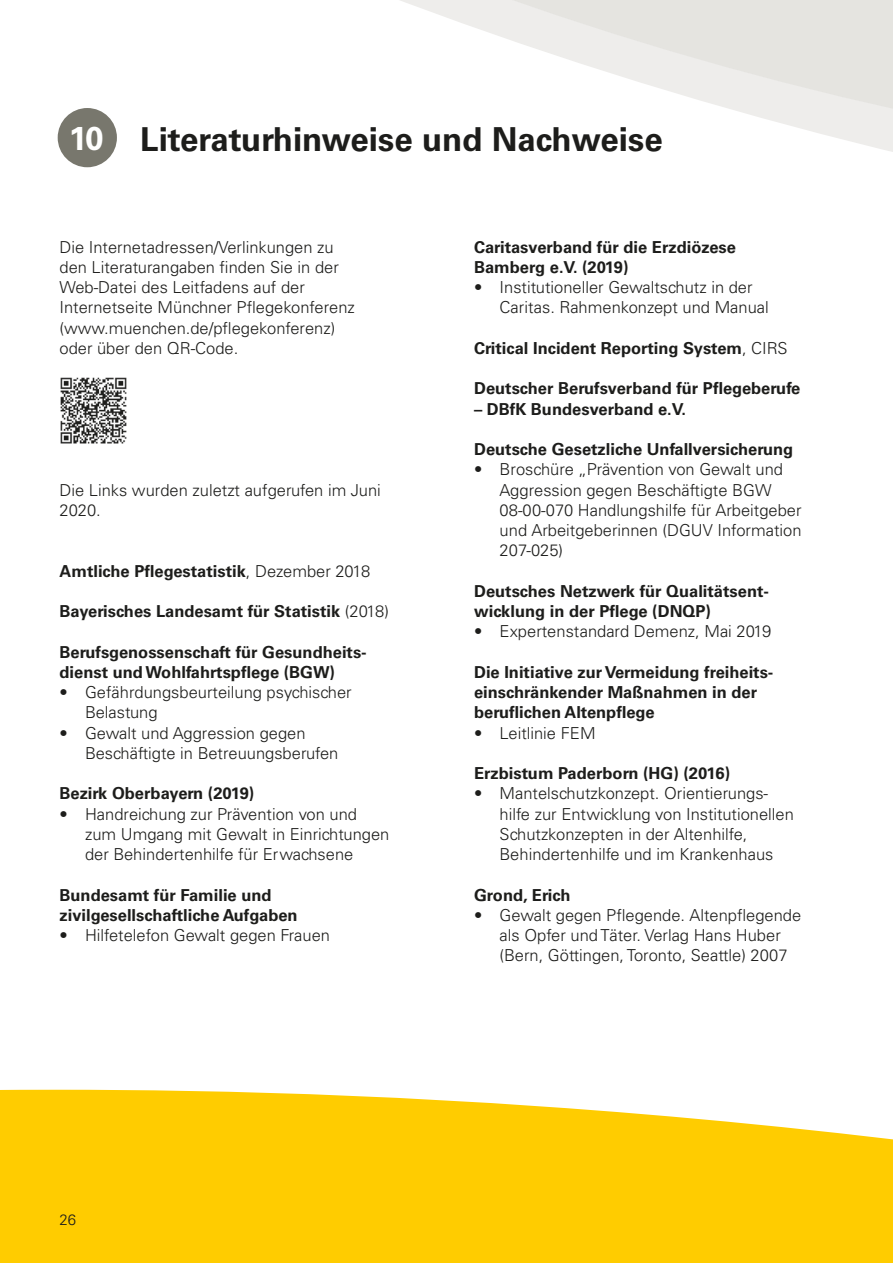
<style>
.page{position:relative;width:893px;height:1263px;background:#fff}
.page>*{position:absolute;margin:0;border:0;box-sizing:border-box;transform-origin:0 0}
.Überschrift_22{font:700 33px "Univers LT Std";color:#1d1d1b}
.Überschrift_22-2{font:700 33px "Univers LT Std";color:#fff}
.Fließtext_eingerück{font:300 16.5px/20.2px "Univers LT Std";color:#1d1d1b}
.Fließtext{font:700 16.5px/20.2px "Univers LT Std";color:#1d1d1b}
.Fließtext-2{font:300 16.5px/20.2px "Univers LT Std";color:#1d1d1b}
.t1{font:300 15px "Univers LT Std";color:#1d1d1b}
.s1{font-weight:300}
</style>
<div class="page">
<svg style="left:400px;top:0;width:493px;height:152px"></svg>
<svg style="left:0;top:1090px;width:893px;height:173px;background:#ffd015"></svg>
<div style="left:58px;top:108px;width:59px;height:59px;background:#78776d;border-radius:50%"></div>
<img style="left:60px;top:377px;width:67px;height:67px">
<h1 class="Überschrift_22-2" style="left:69px;top:119px;width:36px">10</h1>
<h1 class="Überschrift_22" style="left:140px;top:120px;width:524px">Literaturhinweise und Nachweise</h1>
<p class="Fließtext-2" style="left:60px;top:237px;width:297px">Die Internetadressen/Verlinkungen zu den Literaturangaben finden Sie in der Web-Datei des Leitfadens auf der Internetseite Münchner Pflegekonferenz (www.muenchen.de/pflegekonferenz) oder über den QR-Code.</p>
<p class="Fließtext-2" style="left:60px;top:480px;width:323px">Die Links wurden zuletzt aufgerufen im Juni<br>2020.</p>
<p class="Fließtext" style="left:60px;top:561px;width:312px">Amtliche Pflegestatistik<span class="s1">, Dezember 2018</span></p>
<p class="Fließtext" style="left:60px;top:601px;width:331px">Bayerisches Landesamt für Statistik <span class="s1">(2018)</span></p>
<p class="Fließtext" style="left:60px;top:642px;width:309px">Berufsgenossenschaft für Gesundheits&shy;dienst und Wohlfahrtspflege (BGW)</p>
<p class="Fließtext_eingerück" style="left:85px;top:682px;width:268px;text-indent:-26px">• Gefährdungsbeurteilung psychischer<br>Belastung</p>
<p class="Fließtext_eingerück" style="left:85px;top:723px;width:255px;text-indent:-26px">• Gewalt und Aggression gegen<br>Beschäftigte in Betreuungsberufen</p>
<p class="Fließtext" style="left:60px;top:783px;width:196px">Bezirk Oberbayern (2019)</p>
<p class="Fließtext_eingerück" style="left:85px;top:804px;width:306px;text-indent:-26px">• Handreichung zur Prävention von und zum Umgang mit Gewalt in Einrichtungen der Behindertenhilfe für Erwachsene</p>
<p class="Fließtext" style="left:60px;top:885px;width:240px">Bundesamt für Familie und zivilgesellschaftliche Aufgaben</p>
<p class="Fließtext_eingerück" style="left:60px;top:925px;width:272px">• Hilfetelefon Gewalt gegen Frauen</p>
<p class="Fließtext" style="left:474px;top:237px;width:263px">Caritasverband für die Erzdiözese<br>Bamberg e.V. (2019)</p>
<p class="Fließtext_eingerück" style="left:500px;top:277px;width:271px;text-indent:-26px">• Institutioneller Gewaltschutz in der<br>Caritas. Rahmenkonzept und Manual</p>
<p class="Fließtext" style="left:474px;top:338px;width:315px">Critical Incident Reporting System<span class="s1">, CIRS</span></p>
<p class="Fließtext" style="left:474px;top:378px;width:328px">Deutscher Berufsverband für Pflegeberufe</p>
<p class="Fließtext" style="left:474px;top:399px;width:213px">– DBfK Bundesverband e.V.</p>
<p class="Fließtext" style="left:474px;top:439px;width:321px">Deutsche Gesetzliche Unfallversicherung</p>
<p class="Fließtext_eingerück" style="left:500px;top:459px;width:303px;text-indent:-26px">• Broschüre „Prävention von Gewalt und Aggression gegen Beschäftigte BGW 08-00-070 Handlungshilfe für Arbeitgeber und Arbeitgeberinnen (DGUV Information 207-025)</p>
<p class="Fließtext" style="left:474px;top:581px;width:296px">Deutsches Netzwerk für Qualitätsent&shy;wicklung in der Pflege (DNQP)</p>
<p class="Fließtext_eingerück" style="left:474px;top:621px;width:299px">• Expertenstandard Demenz, Mai 2019</p>
<p class="Fließtext" style="left:474px;top:662px;width:301px">Die Initiative zur Vermeidung freiheits&shy;einschränkender Maßnahmen in der</p>
<p class="Fließtext" style="left:474px;top:702px;width:182px">beruflichen Altenpflege</p>
<p class="Fließtext_eingerück" style="left:474px;top:723px;width:123px">• Leitlinie FEM</p>
<p class="Fließtext" style="left:474px;top:763px;width:258px">Erzbistum Paderborn (HG) (2016)</p>
<p class="Fließtext_eingerück" style="left:500px;top:783px;width:296px;text-indent:-26px">• Mantelschutzkonzept. Orientierungs&shy;hilfe zur Entwicklung von Institutionellen Schutzkonzepten in der Altenhilfe, Behindertenhilfe und im Krankenhaus</p>
<p class="Fließtext" style="left:474px;top:885px;width:98px">Grond, Erich</p>
<p class="Fließtext_eingerück" style="left:500px;top:905px;width:303px;text-indent:-26px">• Gewalt gegen Pflegende. Altenpflegende als Opfer und Täter. Verlag Hans Huber (Bern, Göttingen, Toronto, Seattle) 2007</p>
<p class="t1" style="left:60px;top:1210px;width:18px">26</p>
</div>
